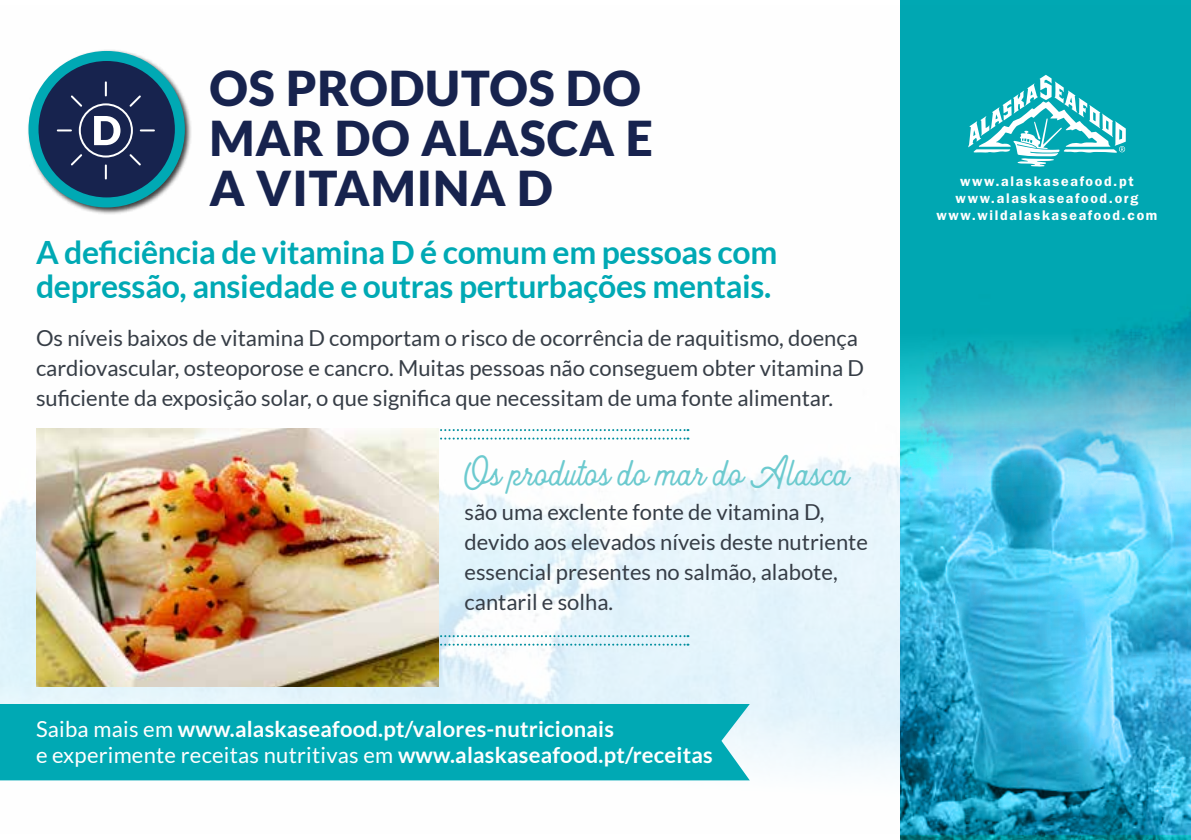
<style>
.page{position:relative;width:1191px;height:840px;background:#fff}
.page>*{position:absolute;margin:0;border:0;box-sizing:border-box;transform-origin:0 0}
.t1{font:900 48px/50px "Lato";letter-spacing:.02em;color:#17234e}
.t2{font:44.2px "Heritage";color:#6ccacf}
.t3{font:700 32px/34.4px "Lato";letter-spacing:-.01em;color:#00a9b4}
.t4{font:22px/30px "Lato";color:#363d46}
.t5{font:700 22px/26px "Lato";letter-spacing:.01em;color:#fff}
.t6{font:600 14px/16.8px "Franklin Gothic";letter-spacing:.12em;color:#fff;text-align:center}
.s1{font-weight:400}
</style>
<div class="page">
<img style="left:0;top:428px;width:900px;height:353px">
<div style="left:900px;top:0;width:291px;height:295px;background:#00a7b2"></div>
<svg style="left:438px;top:429px;width:250px;height:2px"></svg>
<svg style="left:438px;top:437px;width:250px;height:2px"></svg>
<svg style="left:438px;top:634px;width:250px;height:2px"></svg>
<svg style="left:438px;top:643px;width:250px;height:2px"></svg>
<img style="left:36px;top:428px;width:402px;height:258px">
<img style="left:900px;top:295px;width:291px;height:544px">
<div style="left:27px;top:49px;width:166px;height:166px;background:#000;opacity:.75"></div>
<svg style="left:34px;top:56px;width:146px;height:146px;background:#123e62"></svg>
<div style="left:29px;top:51px;width:156px;height:156px;border:10px solid #00a9b4;border-radius:50%"></div>
<svg style="left:57px;top:81px;width:98px;height:98px;background:#2f3a60"></svg>
<div style="left:0;top:703px;width:750px;height:77px;background:#00a9b4"></div>
<svg style="left:968px;top:75px;width:157px;height:92px"></svg>
<h1 class="t1" style="left:209px;top:62px;width:445px">OS PRODUTOS DO<br>MAR DO ALASCA E<br>A VITAMINA D</h1>
<h3 class="t3" style="left:36px;top:234px;width:743px">A deficiência de vitamina D é comum em pessoas com depressão, ansiedade e outras perturbações mentais.</h3>
<p class="t4" style="left:36px;top:323px;width:829px">Os níveis baixos de vitamina D comportam o risco de ocorrência de raquitismo, doença cardiovascular, osteoporose e cancro. Muitas pessoas não conseguem obter vitamina D suficiente da exposição solar o, que significa que necessitam de uma fonte alimentar.</p>
<h2 class="t2" style="left:464px;top:448px;width:386px">Os produtos do mar do Alasca</h2>
<p class="t4" style="left:464px;top:496px;width:405px">são uma exclente fonte de vitamina D, devido aos elevados níveis deste nutriente essencial presentes no salmão, alabote, cantaril e solha.</p>
<p class="t5" style="left:36px;top:715px;width:678px"><span class="s1">Saiba mais em</span> www.alaskaseafood.pt/valores-nutricionais<br><span class="s1">e experimente receitas nutritivas em</span> www.alaskaseafood.pt/receitas</p>
<p class="t6" style="left:936px;top:173px;width:222px">www.alaskaseafood.pt www.alaskaseafood.org www.wildalaskaseafood.com</p>
</div>
